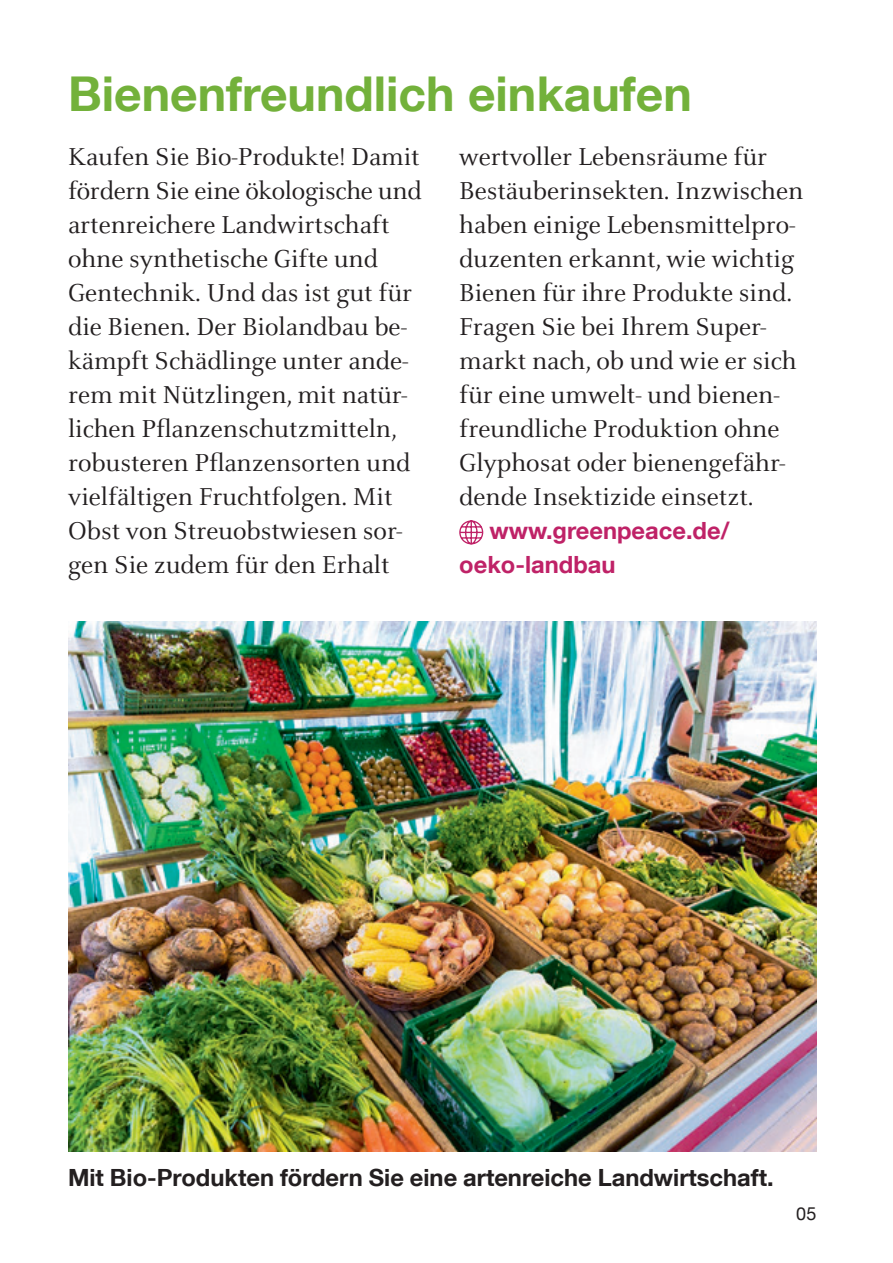
<style>
.page{position:relative;width:893px;height:1263px;background:#fff}
.page>*{position:absolute;margin:0;border:0;box-sizing:border-box;transform-origin:0 0}
.t1{font:700 48px "Helvetica Neue LT Com";color:#73b13b}
.t2{font:27px/33.9px "Celeste";color:#231f20}
.t3{font:700 23.7px "Helvetica Neue LT Com";color:#231f20}
.t4{font:700 23.7px/33.9px "Helvetica Neue LT Com";color:#bf2267}
.t5{font:18px "Helvetica Neue LT Com";color:#231f20}
</style>
<div class="page">
<img style="left:68px;top:621px;width:748px;height:530px">
<svg style="left:459px;top:520px;width:24px;height:24px"></svg>
<h1 class="t1" style="left:68px;top:63px;width:625px">Bienenfreundlich einkaufen</h1>
<p class="t2" style="left:68px;top:141px;width:355px">Kaufen Sie Bio-Produkte! Damit fördern Sie eine ökologische und artenreichere Landwirtschaft ohne synthetische Gifte und<br>Gentechnik. Und das ist gut für die Bienen. Der Biolandbau be&shy;kämpft Schädlinge unter ande&shy;rem mit Nützlingen, mit natür&shy;lichen Pflanzenschutzmitteln, robusteren Pflanzensorten und vielfältigen Fruchtfolgen. Mit<br>Obst von Streuobstwiesen sor&shy;gen Sie zudem für den Erhalt</p>
<p class="t2" style="left:459px;top:141px;width:345px">wertvoller Lebensräume für<br>Bestäuberinsekten. Inzwischen haben einige Lebensmittelpro&shy;duzenten erkannt, wie wichtig<br>Bienen für ihre Produkte sind.<br>Fragen Sie bei Ihrem Super&shy;markt nach, ob und wie er sich für eine umwelt- und bienen&shy;freundliche Produktion ohne<br>Glyphosat oder bienengefähr&shy;dende Insektizide einsetzt.</p>
<p class="t4" style="left:459px;top:513px;width:272px;text-indent:30px">www.greenpeace.de/ oeko-landbau</p>
<p class="t3" style="left:68px;top:1162px;width:707px">Mit Bio-Produkten fördern Sie eine artenreiche Landwirtschaft.</p>
<p class="t5" style="left:796px;top:1202px;width:22px">05</p>
</div>
